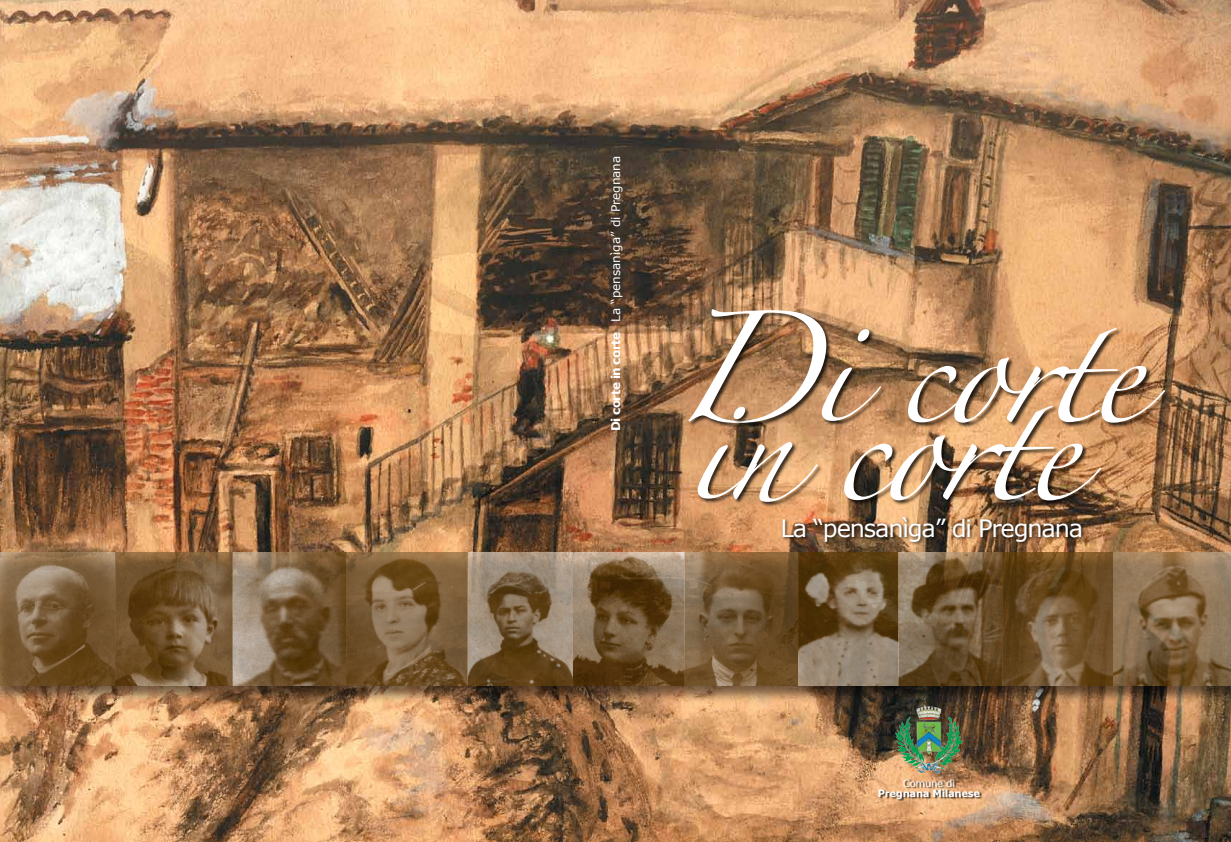
<style>
.page{position:relative;width:1231px;height:842px;background:#fff}
.page>*{position:absolute;margin:0;border:0;box-sizing:border-box;transform-origin:0 0}
.t1{font:100px/77.7px "Zapfino";letter-spacing:-.05em;color:#fff}
.t2{font:24px "Verdana";letter-spacing:-.05em;color:#fff}
.t3{font:12px "Verdana";color:#fff}
.t4{font:700 10px "Verdana";letter-spacing:-.025em;color:#fff}
.t5{font:10px "Verdana";letter-spacing:-.025em;color:#fff}
.s1{font-weight:700}
</style>
<div class="page">
<img style="left:0;top:0;width:1230px;height:842px">
<div style="left:688px;top:309px;width:482px;height:120px;background:#000;opacity:.75"></div>
<div style="left:697px;top:405px;width:409px;height:102px;background:#000;opacity:.75"></div>
<div style="left:781px;top:516px;width:304px;height:30px;background:#000;opacity:.75"></div>
<div style="left:878px;top:779px;width:104px;height:22px;background:#000;opacity:.75"></div>
<img style="left:895px;top:707px;width:66px;height:66px">
<div style="left:0;top:551px;width:1230px;height:152px;background:#000;opacity:.75"></div>
<img style="left:0;top:552px;width:1230px;height:133px">
<p class="t3" style="left:607px;top:431px;width:277px;rotate:-90deg"><span class="s1">Di corte in corte</span> La “pensanìga” di Pregnana</p>
<h1 class="t1" style="left:672px;top:348px;width:470px">Di corte in corte</h1>
<h2 class="t2" style="left:780px;top:512px;width:304px">La “pensanìga” di Pregnana</h2>
<p class="t5" style="left:902px;top:776px;width:53px">Comune di</p>
<p class="t4" style="left:877px;top:786px;width:104px">Pregnana Milanese</p>
</div>
